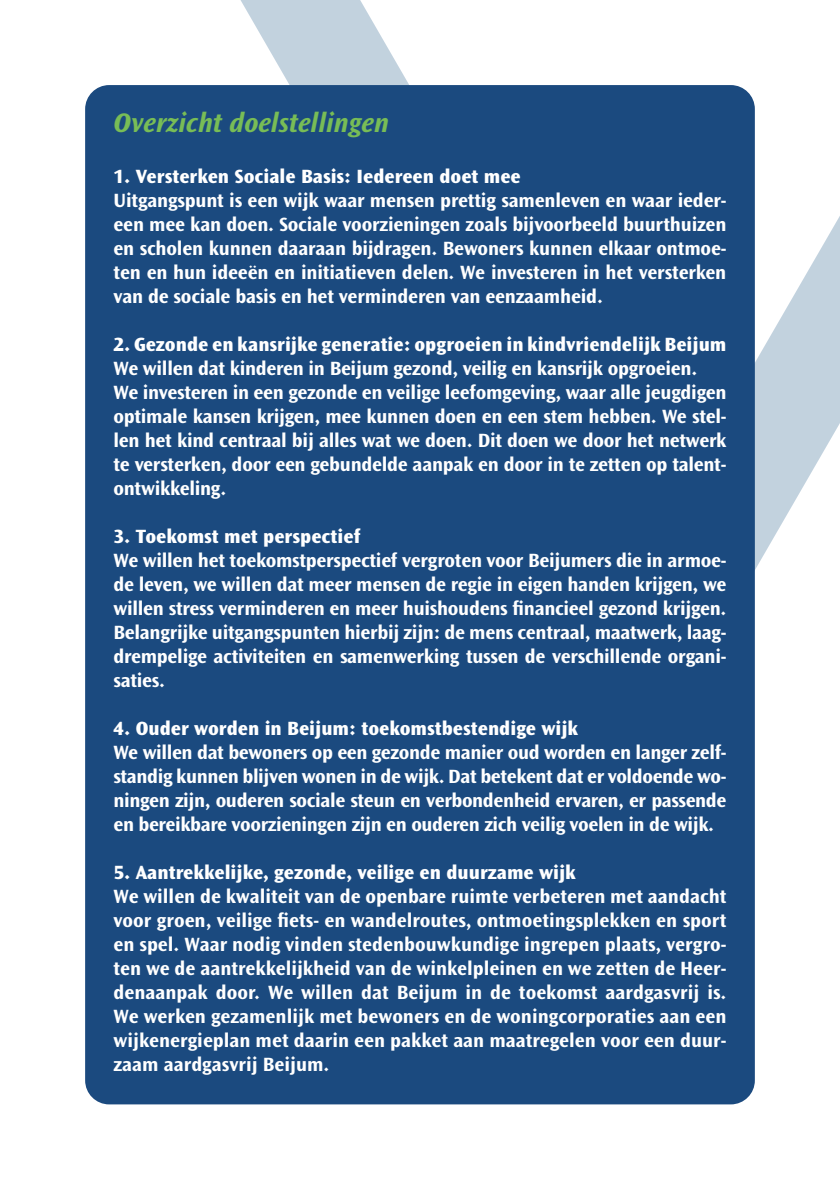
<style>
.page{position:relative;width:840px;height:1191px;background:#fff}
.page>*{position:absolute;margin:0;border:0;box-sizing:border-box;transform-origin:0 0}
.t1{font:italic 700 28px "Ocean Sans Std";color:#78bd56}
.t2{font:700 20px/24px "Ocean Sans Std";letter-spacing:-.015em;color:#fff;text-align:justify}
.t3{font:800 20px "Ocean Sans Std";color:#fff}
</style>
<div class="page">
<svg style="left:240px;top:0;width:599px;height:686px"></svg>
<div style="left:85px;top:85px;width:669px;height:1019px;background:#1b4a7f;border-radius:24px"></div>
<p class="t1" style="left:113px;top:107px;width:277px">Overzicht doelstellingen</p>
<p class="t3" style="left:113px;top:165px;width:408px">1. Versterken Sociale Basis: Iedereen doet mee</p>
<p class="t2" style="left:113px;top:188px;width:614px">Uitgangspunt is een wijk waar mensen prettig samenleven en waar ieder&shy;een mee kan doen. Sociale voorzieningen zoals bijvoorbeeld buurthuizen en scholen kunnen daaraan bijdragen. Bewoners kunnen elkaar ontmoe&shy;ten en hun ideeën en initiatieven delen. We investeren in het versterken van de sociale basis en het verminderen van eenzaamheid.</p>
<p class="t3" style="left:113px;top:333px;width:614px">2. Gezonde en kansrijke generatie: opgroeien in kindvriendelijk Beijum</p>
<p class="t2" style="left:113px;top:356px;width:585px">We willen dat kinderen in Beijum gezond, veilig en kansrijk opgroeien.</p>
<p class="t2" style="left:113px;top:380px;width:614px">We investeren in een gezonde en veilige leefomgeving, waar alle jeugdigen optimale kansen krijgen, mee kunnen doen en een stem hebben. We stel&shy;len het kind centraal bij alles wat we doen. Dit doen we door het netwerk te versterken, door een gebundelde aanpak en door in te zetten op talent&shy;ontwikkeling.</p>
<p class="t3" style="left:113px;top:525px;width:248px">3. Toekomst met perspectief</p>
<p class="t2" style="left:113px;top:548px;width:614px">We willen het toekomstperspectief vergroten voor Beijumers die in armoe&shy;de leven, we willen dat meer mensen de regie in eigen handen krijgen, we willen stress verminderen en meer huishoudens financieel gezond krijgen.<br>Belangrijke uitgangspunten hierbij zijn: de mens centraal, maatwerk, laag&shy;drempelige activiteiten en samenwerking tussen de verschillende organi&shy;saties.</p>
<p class="t3" style="left:113px;top:717px;width:466px">4. Ouder worden in Beijum: toekomstbestendige wijk</p>
<p class="t2" style="left:113px;top:740px;width:614px">We willen dat bewoners op een gezonde manier oud worden en langer zelf&shy;standig kunnen blijven wonen in de wijk. Dat betekent dat er voldoende wo&shy;ningen zijn, ouderen sociale steun en verbondenheid ervaren, er passende en bereikbare voorzieningen zijn en ouderen zich veilig voelen in de wijk.</p>
<p class="t3" style="left:113px;top:861px;width:463px">5. Aantrekkelijke, gezonde, veilige en duurzame wijk</p>
<p class="t2" style="left:113px;top:884px;width:614px">We willen de kwaliteit van de openbare ruimte verbeteren met aandacht voor groen, veilige fiets- en wandelroutes, ontmoetingsplekken en sport en spel. Waar nodig vinden stedenbouwkundige ingrepen plaats, vergro&shy;ten we de aantrekkelijkheid van de winkelpleinen en we zetten de Heer&shy;denaanpak door. We willen dat Beijum in de toekomst aardgasvrij is.<br>We werken gezamenlijk met bewoners en de woningcorporaties aan een wijkenergieplan met daarin een pakket aan maatregelen voor een duur&shy;zaam aardgasvrij Beijum.</p>
</div>
